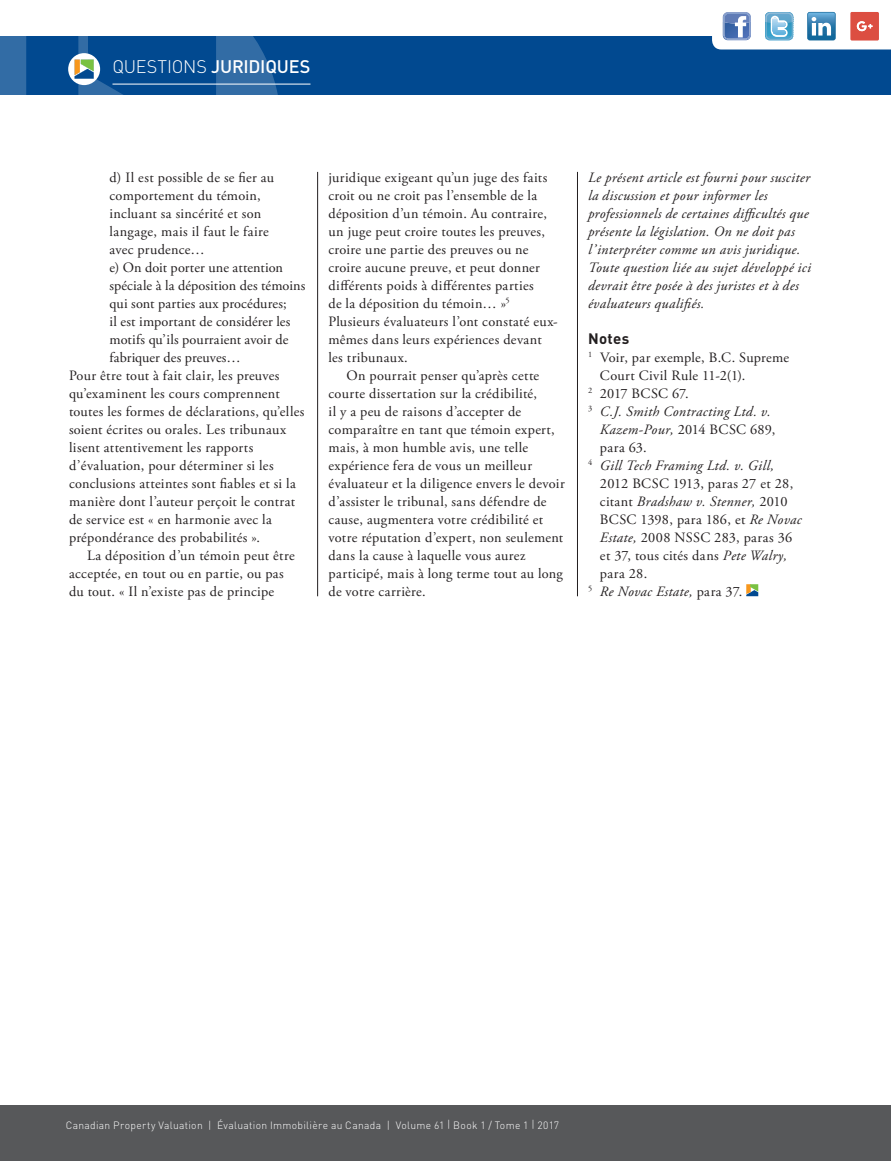
<style>
.page{position:relative;width:891px;height:1161px;background:#fff}
.page>*{position:absolute;margin:0;border:0;box-sizing:border-box;transform-origin:0 0}
.TOC_-_Departments{font:500 18px "DIN";letter-spacing:-.015em;color:#fff}
.Sub-Head{font:700 15px "DIN";letter-spacing:.025em;color:#231f20}
.BT{font:14.25px/18px "Adobe Garamond Pro";letter-spacing:.02em;color:#231f20}
.BT-2{font:italic 14.25px/18px "Adobe Garamond Pro";letter-spacing:.025em;color:#231f20}
.BT_1{font:14.25px/18px "Adobe Garamond Pro";letter-spacing:.02em;color:#231f20}
.BT_Hang{font:14.25px/18px "Adobe Garamond Pro";letter-spacing:.01em;color:#231f20}
.t1{font:300 10.5px "DIN";letter-spacing:.03em;color:#fff}
.s1{font-weight:300}
.s2{font-style:normal}
.s3{font-style:italic}
</style>
<div class="page">
<div style="left:0;top:37px;width:891px;height:58px;background:#014990"></div>
<svg style="left:0;top:36px;width:281px;height:59px"></svg>
<svg style="left:68px;top:53px;width:32px;height:32px"></svg>
<hr style="left:112px;top:84px;width:198px;height:1px;background:#fff">
<hr style="left:317px;top:172px;width:1px;height:424px;background:#231f20">
<hr style="left:577px;top:172px;width:1px;height:424px;background:#231f20">
<svg style="left:746px;top:584px;width:12px;height:12px"></svg>
<div style="left:0;top:1106px;width:891px;height:55px;background:#57585a"></div>
<svg style="left:712px;top:11px;width:179px;height:39px"></svg>
<p class="TOC_-_Departments" style="left:112px;top:55px;width:199px"><span class="s1">QUESTIONS</span> JURIDIQUES</p>
<p class="BT_Hang" style="left:110px;top:169px;width:166px">d) Il est possible de se fier au comportement du témoin, incluant sa sincérité et son langage, mais il faut le faire avec prudence…</p>
<p class="BT_Hang" style="left:110px;top:259px;width:198px">e) On doit porter une attention spéciale à la déposition des témoins qui sont parties aux procédures;<br>il est important de considérer les motifs qu’ils pourraient avoir de fabriquer des preuves…</p>
<p class="BT_1" style="left:69px;top:367px;width:237px">Pour être tout à fait clair, les preuves qu’examinent les cours comprennent toutes les formes de déclarations, qu’elles soient écrites ou orales. Les tribunaux lisent attentivement les rapports d’évaluation, pour déterminer si les conclusions atteintes sont fiables et si la manière dont l’auteur perçoit le contrat de service est « en harmonie avec la prépondérance des probabilités ».</p>
<p class="BT" style="left:69px;top:547px;width:227px;text-indent:18px">La déposition d’un témoin peut être acceptée, en tout ou en partie, ou pas du tout. « Il n’existe pas de principe</p>
<p class="BT" style="left:328px;top:169px;width:231px">juridique exigeant qu’un juge des faits croit ou ne croit pas l’ensemble de la déposition d’un témoin. Au contraire, un juge peut croire toutes les preuves, croire une partie des preuves ou ne croire aucune preuve, et peut donner différents poids à différentes parties<br>de la déposition du témoin… »<sup>5<br></sup>Plusieurs évaluateurs l’ont constaté eux&shy;mêmes dans leurs expériences devant les tribunaux.</p>
<p class="BT" style="left:328px;top:367px;width:238px;text-indent:18px">On pourrait penser qu’après cette courte dissertation sur la crédibilité,<br>il y a peu de raisons d’accepter de comparaître en tant que témoin expert, mais, à mon humble avis, une telle expérience fera de vous un meilleur évaluateur et la diligence envers le devoir d’assister le tribunal, sans défendre de cause, augmentera votre crédibilité et votre réputation d’expert, non seulement dans la cause à laquelle vous aurez participé, mais à long terme tout au long de votre carrière.</p>
<p class="BT-2" style="left:588px;top:169px;width:225px">Le présent article est fourni pour susciter la discussion et pour informer les professionnels de certaines difficultés que présente la législation. On ne doit pas l’interpréter comme un avis juridique.<br>Toute question liée au sujet développé ici devrait être posée à des juristes et à des évaluateurs qualifiés.</p>
<p class="Sub-Head" style="left:588px;top:329px;width:43px">Notes</p>
<p class="BT" style="left:600px;top:349px;width:191px;text-indent:-12px"><sup>1</sup> Voir, par exemple, B.C. Supreme<br>Court Civil Rule 11-2(1).</p>
<p class="BT" style="left:588px;top:385px;width:102px"><sup>2</sup> 2017 BCSC 67.</p>
<p class="BT-2" style="left:600px;top:403px;width:177px;text-indent:-12px"><sup>3</sup> C.J. Smith Contracting Ltd. v.<br>Kazem-Pour, <span class="s2">2014 BCSC 689, para 63.</span></p>
<p class="BT" style="left:600px;top:457px;width:203px;text-indent:-12px"><sup>4</sup> <span class="s3">Gill Tech Framing Ltd. v. Gill,<br></span>2012 BCSC 1913, paras 27 et 28, citant <span class="s3">Bradshaw v. Stenner,</span> 2010<br>BCSC 1398, para 186, et <span class="s3">Re Novac<br>Estate,</span> 2008 NSSC 283, paras 36 et 37, tous cités dans <span class="s3">Pete Walry, </span>para 28.</p>
<p class="BT-2" style="left:588px;top:583px;width:156px"><sup>5</sup> Re Novac Estate, <span class="s2">para 37.</span></p>
<p class="t1" style="left:66px;top:1119px;width:495px">Canadian Property Valuation | Évaluation Immobilière au Canada | Volume 61 | Book 1 / Tome 1 | 2017</p>
</div>
